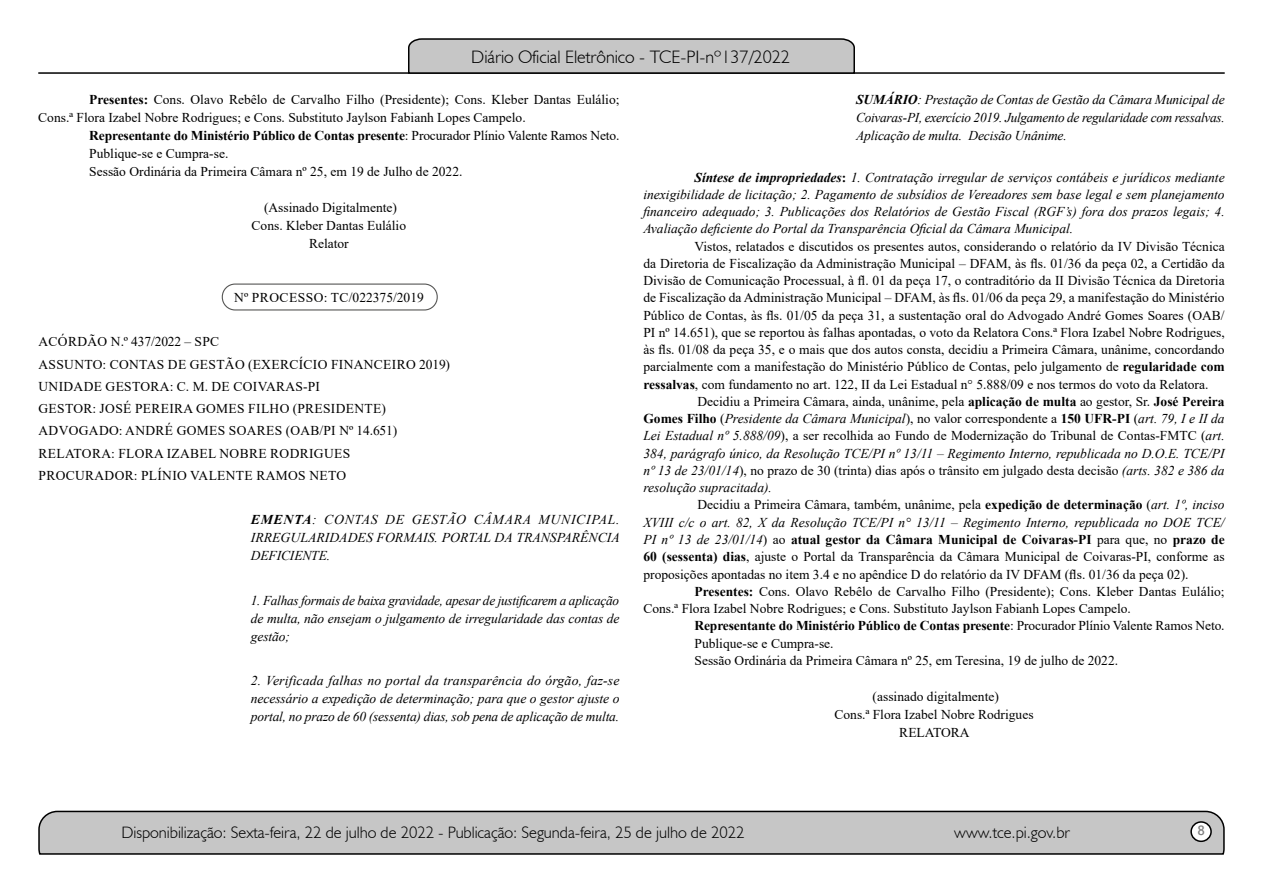
<style>
.page{position:relative;width:1263px;height:893px;background:#fff}
.page>*{position:absolute;margin:0;border:0;box-sizing:border-box;transform-origin:0 0}
.t1{font:300 18px "Humanist 521 BT";color:#000}
.t2{font:300 16.5px "Humanist 521 BT";color:#000}
.t3{font:15px "Estrangelo Edessa";color:#808080}
.t4{font:13.5px/18px "Times New Roman";color:#000}
.t5{font:italic 13.5px/18px "Times New Roman";color:#000;text-align:justify}
.t6{font:13.5px/22.2px "Times New Roman";letter-spacing:.025em;color:#000}
.t7{font:700 13.5px "Times New Roman";letter-spacing:-.01em;color:#000}
.t8{font:13.5px "Times New Roman";letter-spacing:.02em;color:#000}
.s1{font-weight:700}
.s2{font-weight:700;font-style:normal}
.s3{font-style:normal}
.s4{font-style:italic}
.s5{font-weight:400;font-style:italic}
.s6{font-weight:400}
</style>
<div class="page">
<svg style="left:38px;top:810px;width:1187px;height:45px;background:#b9b9b9"></svg>
<div style="left:1191px;top:822px;width:20px;height:19px;background:#fff;border-radius:50%"></div>
<div style="left:1190px;top:821px;width:22px;height:21px;border:2px solid #000;border-radius:50%"></div>
<hr style="left:38px;top:72px;width:1187px;height:2px;background:#000">
<svg style="left:407px;top:38px;width:449px;height:36px;background:#b4b4b4"></svg>
<div style="left:222px;top:284px;width:216px;height:27px;border:1px solid #575756;border-radius:13px"></div>
<h1 class="t1" style="left:471px;top:46px;width:320px">Diário Oficial Eletrônico - TCE-PI-nº137/2022</h1>
<p class="t4" style="left:38px;top:90px;width:583px;text-indent:51px"><span class="s1">Presentes:</span> Cons. Olavo Rebêlo de Carvalho Filho (Presidente); Cons. Kleber Dantas Eulálio;<br>Cons.ª Flora Izabel Nobre Rodrigues; e Cons. Substituto Jaylson Fabianh Lopes Campelo.</p>
<p class="t4" style="left:89px;top:126px;width:532px"><span class="s1">Representante do Ministério Público de Contas presente</span>: Procurador Plínio Valente Ramos Neto.<br>Publique-se e Cumpra-se.<br>Sessão Ordinária da Primeira Câmara nº 25, em 19 de Julho de 2022.</p>
<p class="t4" style="left:252px;top:198px;width:156px;text-align:center">(Assinado Digitalmente)<br>Cons. Kleber Dantas Eulálio<br>Relator</p>
<p class="t5" style="left:856px;top:90px;width:370px"><span class="s1">SUMÁRIO</span>: Prestação de Contas de Gestão da Câmara Municipal de Coivaras-PI, exercício 2019. Julgamento de regularidade com ressalvas.<br>Aplicação de multa. Decisão Unânime.</p>
<p class="t5" style="left:643px;top:168px;width:583px;line-height:17.2px;text-indent:51px"><span class="s1">Síntese de impropriedades</span><span class="s2">:</span> 1. Contratação irregular de serviços contábeis e jurídicos mediante inexigibilidade de licitação; 2. Pagamento de subsídios de Vereadores sem base legal e sem planejamento financeiro adequado; 3. Publicações dos Relatórios de Gestão Fiscal (RGF’s) fora dos prazos legais; 4.<br>Avaliação deficiente do Portal da Transparência Oficial da Câmara Municipal.</p>
<p class="t4" style="left:694px;top:237px;width:532px">Vistos, relatados e discutidos os presentes autos, considerando o relatório da IV Divisão Técnica</p>
<p class="t4" style="left:643px;top:254px;width:583px">da Diretoria de Fiscalização da Administração Municipal – DFAM, às fls. 01/36 da peça 02, a Certidão da</p>
<p class="t4" style="left:643px;top:271px;width:583px">Divisão de Comunicação Processual, à fl. 01 da peça 17, o contraditório da II Divisão Técnica da Diretoria</p>
<p class="t4" style="left:643px;top:288px;width:583px">de Fiscalização da Administração Municipal – DFAM, às fls. 01/06 da peça 29, a manifestação do Ministério</p>
<p class="t4" style="left:643px;top:306px;width:583px">Público de Contas, às fls. 01/05 da peça 31, a sustentação oral do Advogado André Gomes Soares (OAB/</p>
<p class="t4" style="left:643px;top:323px;width:583px">PI nº 14.651), que se reportou às falhas apontadas, o voto da Relatora Cons.ª Flora Izabel Nobre Rodrigues,</p>
<p class="t4" style="left:643px;top:340px;width:583px">às fls. 01/08 da peça 35, e o mais que dos autos consta, decidiu a Primeira Câmara, unânime, concordando</p>
<p class="t4" style="left:643px;top:357px;width:583px">parcialmente com a manifestação do Ministério Público de Contas, pelo julgamento de <span class="s1">regularidade com</span></p>
<p class="t4" style="left:643px;top:375px;width:566px"><span class="s1">ressalvas</span>, com fundamento no art. 122, II da Lei Estadual n° 5.888/09 e nos termos do voto da Relatora.</p>
<p class="t4" style="left:697px;top:392px;width:529px">Decidiu a Primeira Câmara, ainda, unânime, pela <span class="s1">aplicação de multa</span> ao gestor, Sr. <span class="s1">José Pereira</span></p>
<p class="t5" style="left:643px;top:409px;width:583px"><span class="s2">Gomes Filho</span> <span class="s3">(</span>Presidente da Câmara Municipal<span class="s3">), no valor correspondente a</span> <span class="s2">150 UFR-PI</span> <span class="s3">(</span>art. 79, I e II da</p>
<p class="t4" style="left:643px;top:426px;width:583px"><span class="s4">Lei Estadual nº 5.888/09</span>), a ser recolhida ao Fundo de Modernização do Tribunal de Contas-FMTC (<span class="s4">art.</span></p>
<p class="t5" style="left:643px;top:444px;width:583px">384, parágrafo único, da Resolução TCE/PI nº 13/11 – Regimento Interno, republicada no D.O.E. TCE/PI</p>
<p class="t4" style="left:643px;top:461px;width:583px"><span class="s4">nº 13 de 23/01/14</span>), no prazo de 30 (trinta) dias após o trânsito em julgado desta decisão <span class="s4">(arts. 382 e 386 da</span></p>
<p class="t5" style="left:643px;top:478px;width:130px">resolução supracitada).</p>
<p class="t4" style="left:697px;top:495px;width:529px">Decidiu a Primeira Câmara, também, unânime, pela <span class="s1">expedição de determinação</span> (<span class="s4">art. 1º, inciso</span></p>
<p class="t5" style="left:643px;top:513px;width:583px">XVIII c/c o art. 82, X da Resolução TCE/PI n° 13/11 – Regimento Interno, republicada no DOE TCE/</p>
<p class="t7" style="left:643px;top:530px;width:583px"><span class="s5">PI nº 13 de 23/01/14</span><span class="s6">) ao</span> atual gestor da Câmara Municipal de Coivaras-PI <span class="s6">para que, no</span> prazo de</p>
<p class="t4" style="left:643px;top:547px;width:583px"><span class="s1">60 (sessenta) dias</span>, ajuste o Portal da Transparência da Câmara Municipal de Coivaras-PI, conforme as</p>
<p class="t4" style="left:643px;top:565px;width:546px">proposições apontadas no item 3.4 e no apêndice D do relatório da IV DFAM (fls. 01/36 da peça 02).</p>
<p class="t4" style="left:694px;top:582px;width:532px"><span class="s1">Presentes:</span> Cons. Olavo Rebêlo de Carvalho Filho (Presidente); Cons. Kleber Dantas Eulálio;</p>
<p class="t4" style="left:643px;top:599px;width:489px">Cons.ª Flora Izabel Nobre Rodrigues; e Cons. Substituto Jaylson Fabianh Lopes Campelo.</p>
<p class="t7" style="left:694px;top:616px;width:532px">Representante do Ministério Público de Contas presente<span class="s6">: Procurador Plínio Valente Ramos Neto.</span></p>
<p class="t4" style="left:694px;top:634px;width:141px">Publique-se e Cumpra-se.</p>
<p class="t4" style="left:694px;top:651px;width:425px">Sessão Ordinária da Primeira Câmara nº 25, em Teresina, 19 de julho de 2022.</p>
<p class="t4" style="left:834px;top:687px;width:201px;text-align:center">(assinado digitalmente)<br>Cons.ª Flora Izabel Nobre Rodrigues<br>RELATORA</p>
<p class="t8" style="left:234px;top:288px;width:191px">Nº PROCESSO: TC/022375/2019</p>
<p class="t6" style="left:39px;top:330px;width:413px">ACÓRDÃO N.º 437/2022 – SPC<br>ASSUNTO: CONTAS DE GESTÃO (EXERCÍCIO FINANCEIRO 2019)<br>UNIDADE GESTORA: C. M. DE COIVARAS-PI<br>GESTOR: JOSÉ PEREIRA GOMES FILHO (PRESIDENTE)<br>ADVOGADO: ANDRÉ GOMES SOARES (OAB/PI Nº 14.651)<br>RELATORA: FLORA IZABEL NOBRE RODRIGUES PROCURADOR: PLÍNIO VALENTE RAMOS NETO</p>
<p class="t5" style="left:251px;top:511px;width:370px"><span class="s1">EMENTA</span>: CONTAS DE GESTÃO CÂMARA MUNICIPAL.<br>IRREGULARIDADES FORMAIS. PORTAL DA TRANSPARÊNCIA DEFICIENTE.</p>
<p class="t5" style="left:251px;top:591px;width:370px">1. Falhas formais de baixa gravidade, apesar de justificarem a aplicação de multa, não ensejam o julgamento de irregularidade das contas de gestão;</p>
<p class="t5" style="left:251px;top:672px;width:370px">2. Verificada falhas no portal da transparência do órgão, faz-se necessário a expedição de determinação; para que o gestor ajuste o portal, no prazo de 60 (sessenta) dias, sob pena de aplicação de multa.</p>
<p class="t2" style="left:121px;top:822px;width:624px">Disponibilização: Sexta-feira, 22 de julho de 2022 - Publicação: Segunda-feira, 25 de julho de 2022</p>
<p class="t2" style="left:954px;top:822px;width:117px">www.tce.pi.gov.br</p>
<p class="t3" style="left:1197px;top:823px;width:9px">8</p>
</div>
